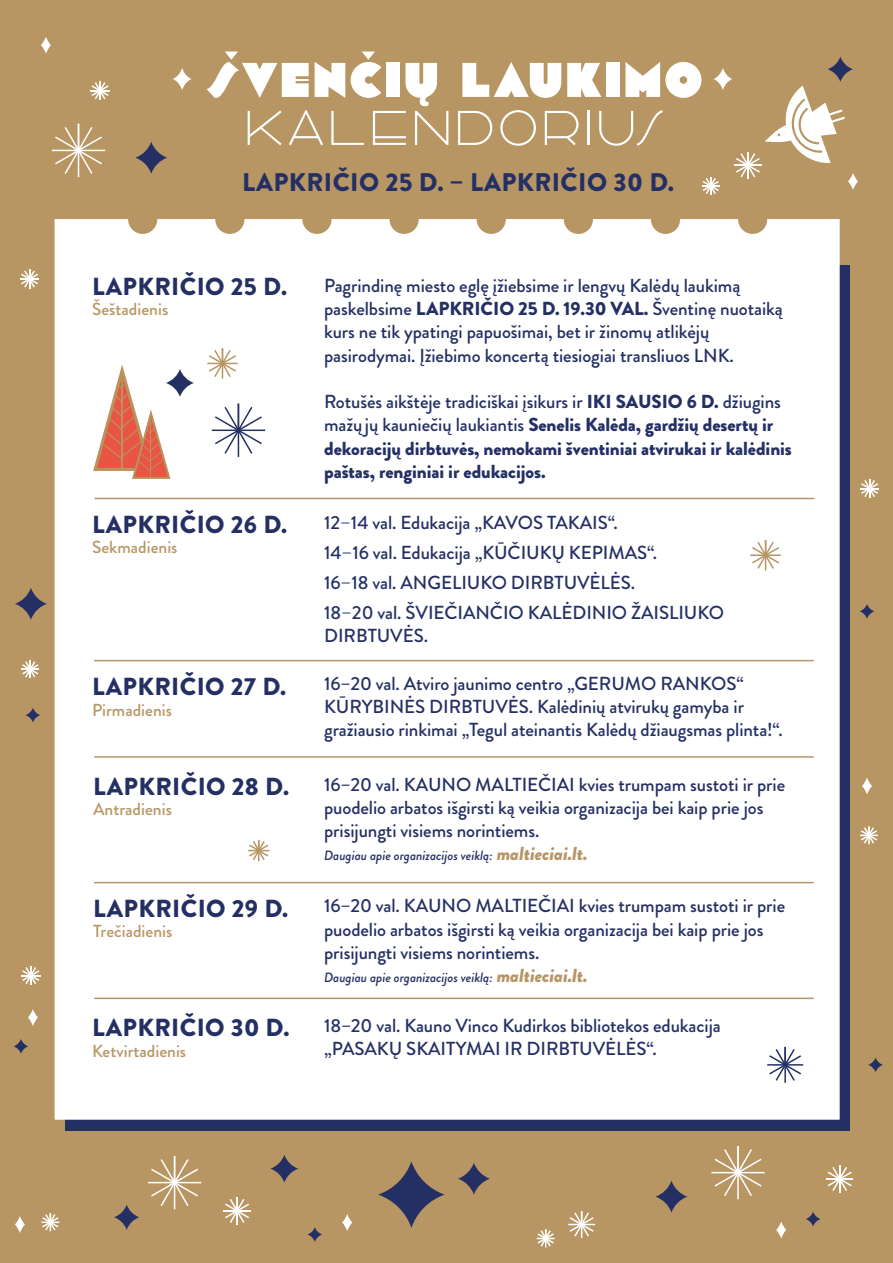
<style>
.page{position:relative;width:893px;height:1263px;background:#fff}
.page>*{position:absolute;margin:0;border:0;box-sizing:border-box;transform-origin:0 0}
.t1{font:900 52.5px "Arbotek";letter-spacing:.055em;color:#fff}
.t2{font:300 52.5px "Arbotek";letter-spacing:.055em;color:#fff}
.t3{font:900 25.5px "Brandon Grotesque";letter-spacing:.015em;color:#243064}
.t4{font:900 24.6px "Brandon Grotesque";letter-spacing:.015em;color:#243064}
.t5{font:500 18.9px/23.2px "Brandon Grotesque";letter-spacing:-.005em;color:#243064}
.t6{font:900 18.9px/23.2px "Brandon Grotesque";letter-spacing:-.005em;color:#243064}
.t7{font:500 17.4px "Brandon Grotesque";color:#b79664}
.t8{font:italic 500 13.5px "Brandon Grotesque";letter-spacing:-.005em;color:#243064}
.s1{font-weight:900}
.s2{font-weight:500}
.s3{font-size:19.5px;color:#475e9b}
.s4{font-weight:900;font-size:18.9px;color:#b79664}
</style>
<div class="page">
<div style="left:0;top:0;width:893px;height:1262px;background:#b79664"></div>
<div style="left:65px;top:266px;width:784px;height:865px;background:#243064"></div>
<div style="left:55px;top:219px;width:785px;height:901px;background:#fff"></div>
<svg style="left:15px;top:1216px;width:10px;height:17px"></svg>
<svg style="left:342px;top:1214px;width:10px;height:17px"></svg>
<svg style="left:28px;top:1009px;width:10px;height:17px"></svg>
<svg style="left:862px;top:777px;width:10px;height:17px"></svg>
<svg style="left:41px;top:37px;width:10px;height:17px"></svg>
<svg style="left:776px;top:1221px;width:10px;height:17px"></svg>
<svg style="left:848px;top:173px;width:10px;height:17px"></svg>
<svg style="left:173px;top:68px;width:19px;height:22px"></svg>
<svg style="left:713px;top:68px;width:19px;height:22px"></svg>
<svg style="left:135px;top:142px;width:32px;height:32px"></svg>
<svg style="left:655px;top:1180px;width:32px;height:33px"></svg>
<svg style="left:458px;top:1163px;width:32px;height:32px"></svg>
<svg style="left:15px;top:588px;width:32px;height:32px"></svg>
<svg style="left:828px;top:57px;width:25px;height:25px"></svg>
<svg style="left:114px;top:1204px;width:25px;height:26px"></svg>
<svg style="left:25px;top:708px;width:15px;height:14px"></svg>
<svg style="left:14px;top:1039px;width:14px;height:15px"></svg>
<svg style="left:806px;top:1211px;width:14px;height:15px"></svg>
<svg style="left:859px;top:604px;width:15px;height:15px"></svg>
<svg style="left:307px;top:1227px;width:15px;height:15px"></svg>
<svg style="left:868px;top:1057px;width:15px;height:15px"></svg>
<svg style="left:166px;top:369px;width:28px;height:28px"></svg>
<svg style="left:378px;top:1161px;width:67px;height:67px"></svg>
<svg style="left:52px;top:124px;width:53px;height:53px"></svg>
<svg style="left:148px;top:1156px;width:53px;height:53px"></svg>
<hr style="left:737px;top:1146px;width:2px;height:26px;background:#fff">
<hr style="left:737px;top:1172px;width:2px;height:27px;background:#fff">
<svg style="left:711px;top:1147px;width:54px;height:51px"></svg>
<svg style="left:568px;top:1211px;width:27px;height:27px"></svg>
<svg style="left:826px;top:1165px;width:27px;height:27px"></svg>
<svg style="left:224px;top:1197px;width:27px;height:27px"></svg>
<svg style="left:21px;top:660px;width:18px;height:18px"></svg>
<svg style="left:860px;top:826px;width:18px;height:19px"></svg>
<svg style="left:41px;top:1213px;width:19px;height:19px"></svg>
<svg style="left:536px;top:1229px;width:19px;height:19px"></svg>
<svg style="left:702px;top:177px;width:18px;height:18px"></svg>
<svg style="left:91px;top:81px;width:19px;height:19px"></svg>
<svg style="left:20px;top:270px;width:19px;height:18px"></svg>
<svg style="left:860px;top:479px;width:19px;height:19px"></svg>
<svg style="left:21px;top:966px;width:19px;height:19px"></svg>
<hr style="left:95px;top:498px;width:719px;height:1px;background:#b79664">
<hr style="left:95px;top:660px;width:718px;height:1px;background:#b79664">
<hr style="left:95px;top:756px;width:718px;height:2px;background:#b79664">
<hr style="left:95px;top:882px;width:718px;height:1px;background:#b79664">
<hr style="left:95px;top:997px;width:718px;height:2px;background:#b79664">
<hr style="left:212px;top:429px;width:26px;height:2px;background:#243064">
<hr style="left:238px;top:429px;width:27px;height:2px;background:#243064">
<svg style="left:213px;top:404px;width:51px;height:53px;background:#d9dbe4"></svg>
<svg style="left:767px;top:1047px;width:36px;height:36px"></svg>
<svg style="left:207px;top:348px;width:31px;height:31px"></svg>
<svg style="left:750px;top:540px;width:31px;height:30px"></svg>
<svg style="left:247px;top:839px;width:23px;height:23px"></svg>
<svg style="left:270px;top:1155px;width:28px;height:28px"></svg>
<svg style="left:734px;top:86px;width:111px;height:93px"></svg>
<svg style="left:93px;top:364px;width:78px;height:115px;background:#edb9ab"></svg>
<h1 class="t1" style="left:206px;top:50px;width:497px">ŠVENČIŲ LAUKIMO</h1>
<h1 class="t2" style="left:244px;top:99px;width:422px">KALENDORIUS</h1>
<h2 class="t3" style="left:242px;top:164px;width:434px">LAPKRIČIO 25 D. – LAPKRIČIO 30 D.</h2>
<h3 class="t4" style="left:92px;top:269px;width:196px">LAPKRIČIO 25 D.</h3>
<p class="t5" style="left:324px;top:274px;width:460px">Pagrindinę miesto eglę įžiebsime ir lengvų Kalėdų laukimą paskelbsime <span class="s1">LAPKRIČIO 25 D. 19.30 VAL.</span> Šventinę nuotaiką kurs ne tik ypatingi papuošimai, bet ir žinomų atlikėjų pasirodymai. Įžiebimo koncertą tiesiogiai transliuos LNK.</p>
<p class="t6" style="left:324px;top:390px;width:469px"><span class="s2">Rotušės aikštėje tradiciškai įsikurs ir</span> IKI SAUSIO 6 D. <span class="s2">džiugins mažų jų kauniečių laukiantis</span> Senelis Kalėda, gardžių desertų ir dekoracijų dirbtuvės, nemokami šventiniai atvirukai ir kalėdinis paštas, renginiai ir edukacijos.</p>
<p class="t7" style="left:92px;top:297px;width:78px">Šeštadienis</p>
<h3 class="t4" style="left:92px;top:507px;width:197px">LAPKRIČIO 26 D.</h3>
<p class="t5" style="left:324px;top:508px;width:401px;line-height:30px">12<span class="s3">–</span>14 val. Edukacija „KAVOS TAKAIS“.<br>14<span class="s3">–</span>16 val. Edukacija „KŪČIUKŲ KEPIMAS“.<br>16<span class="s3">–</span>18 val. ANGELIUKO DIRBTUVĖLĖS.<br>18<span class="s3">–</span>20 val. ŠVIEČIANČIO KALĖDINIO ŽAISLIUKO</p>
<p class="t5" style="left:324px;top:624px;width:105px">DIRBTUVĖS.</p>
<p class="t5" style="left:324px;top:672px;width:460px">16–20 val. Atviro jaunimo centro „GERUMO RANKOS“<br>KŪRYBINĖS DIRBTUVĖS. Kalėdinių atvirukų gamyba ir gražiausio rinkimai „Tegul ateinantis Kalėdų džiaugsmas plinta!“.</p>
<p class="t5" style="left:324px;top:773px;width:462px">16–20 val. KAUNO MALTIEČIAI kvies trumpam sustoti ir prie puodelio arbatos išgirsti ką veikia organizacija bei kaip prie jos prisijungti visiems norintiems.</p>
<p class="t8" style="left:324px;top:846px;width:265px">Daugiau apie organizacijos veiklą: <span class="s4">maltieciai.lt.</span></p>
<p class="t7" style="left:92px;top:535px;width:87px">Sekmadienis</p>
<h3 class="t4" style="left:92px;top:669px;width:196px">LAPKRIČIO 27 D.</h3>
<p class="t7" style="left:92px;top:698px;width:81px">Pirmadienis</p>
<h3 class="t4" style="left:93px;top:769px;width:197px">LAPKRIČIO 28 D.</h3>
<p class="t7" style="left:93px;top:797px;width:80px">Antradienis</p>
<h3 class="t4" style="left:93px;top:891px;width:197px">LAPKRIČIO 29 D.</h3>
<p class="t7" style="left:93px;top:919px;width:81px">Trečiadienis</p>
<h3 class="t4" style="left:92px;top:1010px;width:199px">LAPKRIČIO 30 D.</h3>
<p class="t7" style="left:92px;top:1038px;width:96px">Ketvirtadienis</p>
<p class="t5" style="left:324px;top:895px;width:462px">16–20 val. KAUNO MALTIEČIAI kvies trumpam sustoti ir prie puodelio arbatos išgirsti ką veikia organizacija bei kaip prie jos prisijungti visiems norintiems.</p>
<p class="t8" style="left:324px;top:968px;width:265px">Daugiau apie organizacijos veiklą: <span class="s4">maltieciai.lt.</span></p>
<p class="t5" style="left:324px;top:1014px;width:398px">18–20 val. Kauno Vinco Kudirkos bibliotekos edukacija „PASAKŲ SKAITYMAI IR DIRBTUVĖLĖS“.</p>
</div>
